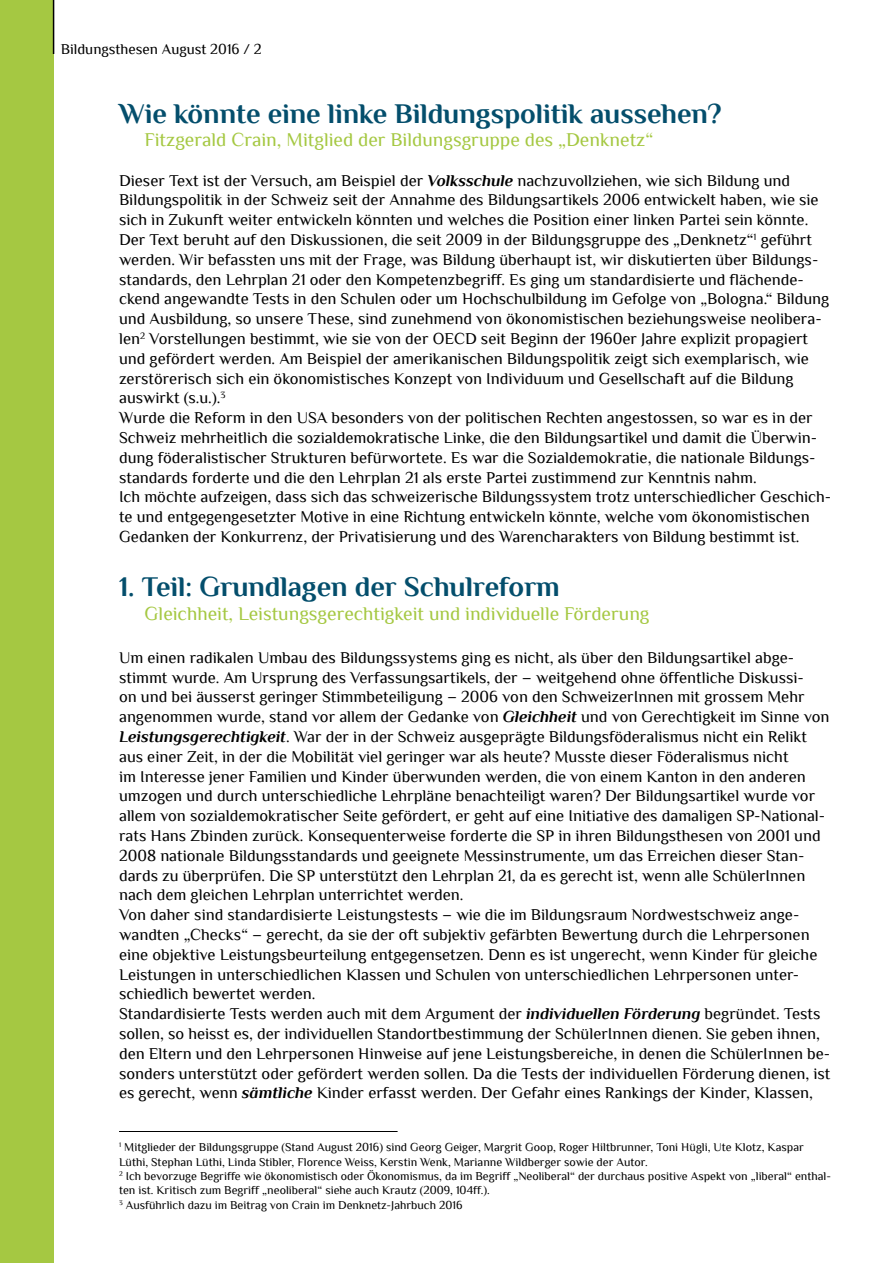
<style>
.page{position:relative;width:893px;height:1263px;background:#fff}
.page>*{position:absolute;margin:0;border:0;box-sizing:border-box;transform-origin:0 0}
.t1{font:700 28.5px "Philosopher";color:#044e6c}
.t2{font:19.5px "Philosopher";color:#a5c842}
.t3{font:16.5px/19.8px "Philosopher";color:#000}
.t4{font:15px "Philosopher";color:#000}
.t5{font:12px/14.4px "Philosopher";color:#000}
.s1{font-weight:700;font-style:italic}
</style>
<div class="page">
<div style="left:0;top:0;width:54px;height:1263px;background:#a5c842"></div>
<hr style="left:53px;top:0;width:1px;height:54px;background:#000">
<hr style="left:119px;top:1131px;width:279px;height:1px;background:#000">
<p class="t4" style="left:61px;top:41px;width:202px">Bildungsthesen August 2016 / 2</p>
<h1 class="t1" style="left:119px;top:98px;width:604px">Wie könnte eine linke Bildungspolitik aussehen?</h1>
<p class="t2" style="left:145px;top:129px;width:510px">Fitzgerald Crain, Mitglied der Bildungsgruppe des „Denknetz“</p>
<p class="t3" style="left:119px;top:170px;width:714px">Dieser Text ist der Versuch, am Beispiel der <span class="s1">Volksschule</span> nachzuvollziehen, wie sich Bildung und Bildungspolitik in der Schweiz seit der Annahme des Bildungsartikels 2006 entwickelt haben, wie sie sich in Zukunft weiter entwickeln könnten und welches die Position einer linken Partei sein könnte.<br>Der Text beruht auf den Diskussionen, die seit 2009 in der Bildungsgruppe des „Denknetz“<sup>1</sup> geführt werden. Wir befassten uns mit der Frage, was Bildung überhaupt ist, wir diskutierten über Bildungs&shy;standards, den Lehrplan 21 oder den Kompetenzbegriff. Es ging um standardisierte und flächende&shy;ckend angewandte Tests in den Schulen oder um Hochschulbildung im Gefolge von „Bologna.“ Bildung und Ausbildung, so unsere These, sind zunehmend von ökonomistischen beziehungsweise neolibera&shy;len<sup>2</sup> Vorstellungen bestimmt, wie sie von der OECD seit Beginn der 1960er Jahre explizit propagiert und gefördert werden. Am Beispiel der amerikanischen Bildungspolitik zeigt sich exemplarisch, wie zerstörerisch sich ein ökonomistisches Konzept von Individuum und Gesellschaft auf die Bildung auswirkt (s.u.).<sup>3<br></sup>Wurde die Reform in den USA besonders von der politischen Rechten angestossen, so war es in der Schweiz mehrheitlich die sozialdemokratische Linke, die den Bildungsartikel und damit die Überwin&shy;dung föderalistischer Strukturen befürwortete. Es war die Sozialdemokratie, die nationale Bildungs&shy;standards forderte und die den Lehrplan 21 als erste Partei zustimmend zur Kenntnis nahm.<br>Ich möchte aufzeigen, dass sich das schweizerische Bildungssystem trotz unterschiedlicher Geschich&shy;te und entgegengesetzter Motive in eine Richtung entwickeln könnte, welche vom ökonomistischen Gedanken der Konkurrenz, der Privatisierung und des Warencharakters von Bildung bestimmt ist.</p>
<h1 class="t1" style="left:119px;top:571px;width:442px">1. Teil: Grundlagen der Schulreform</h1>
<p class="t2" style="left:145px;top:603px;width:506px">Gleichheit, Leistungsgerechtigkeit und individuelle Förderung</p>
<p class="t3" style="left:119px;top:647px;width:713px">Um einen radikalen Umbau des Bildungssystems ging es nicht, als über den Bildungsartikel abge&shy;stimmt wurde. Am Ursprung des Verfassungsartikels, der – weitgehend ohne öffentliche Diskussi-<br>on und bei äusserst geringer Stimmbeteiligung – 2006 von den SchweizerInnen mit grossem Mehr angenommen wurde, stand vor allem der Gedanke von <span class="s1">Gleichheit</span> und von Gerechtigkeit im Sinne von <span class="s1">Leistungsgerechtigkeit</span>. War der in der Schweiz ausgeprägte Bildungsföderalismus nicht ein Relikt aus einer Zeit, in der die Mobilität viel geringer war als heute? Musste dieser Föderalismus nicht<br>im Interesse jener Familien und Kinder überwunden werden, die von einem Kanton in den anderen umzogen und durch unterschiedliche Lehrpläne benachteiligt waren? Der Bildungsartikel wurde vor allem von sozialdemokratischer Seite gefördert, er geht auf eine Initiative des damaligen SP-National&shy;rats Hans Zbinden zurück. Konsequenterweise forderte die SP in ihren Bildungsthesen von 2001 und 2008 nationale Bildungsstandards und geeignete Messinstrumente, um das Erreichen dieser Stan&shy;dards zu überprüfen. Die SP unterstützt den Lehrplan 21, da es gerecht ist, wenn alle SchülerInnen nach dem gleichen Lehrplan unterrichtet werden.<br>Von daher sind standardisierte Leistungstests – wie die im Bildungsraum Nordwestschweiz ange&shy;wandten „Checks“ – gerecht, da sie der oft subjektiv gefärbten Bewertung durch die Lehrpersonen eine objektive Leistungsbeurteilung entgegensetzen. Denn es ist ungerecht, wenn Kinder für gleiche Leistungen in unterschiedlichen Klassen und Schulen von unterschiedlichen Lehrpersonen unter&shy;schiedlich bewertet werden.<br>Standardisierte Tests werden auch mit dem Argument der <span class="s1">individuellen Förderung</span> begründet. Tests sollen, so heisst es, der individuellen Standortbestimmung der SchülerInnen dienen. Sie geben ihnen, den Eltern und den Lehrpersonen Hinweise auf jene Leistungsbereiche, in denen die SchülerInnen be&shy;sonders unterstützt oder gefördert werden sollen. Da die Tests der individuellen Förderung dienen, ist es gerecht, wenn <span class="s1">sämtliche</span> Kinder erfasst werden. Der Gefahr eines Rankings der Kinder, Klassen,</p>
<p class="t5" style="left:119px;top:1140px;width:714px"><sup>1</sup> Mitglieder der Bildungsgruppe (Stand August 2016) sind Georg Geiger, Margrit Goop, Roger Hiltbrunner, Toni Hügli, Ute Klotz, Kaspar Lüthi, Stephan Lüthi, Linda Stibler, Florence Weiss, Kerstin Wenk, Marianne Wildberger sowie der Autor.<br><sup>2</sup> Ich bevorzuge Begriffe wie ökonomistisch oder Ökonomismus, da im Begriff „Neoliberal“ der durchaus positive Aspekt von „liberal“ enthal&shy;ten ist. Kritisch zum Begriff „neoliberal“ siehe auch Krautz (2009, 104ff.).<br><sup>3</sup> Ausführlich dazu im Beitrag von Crain im Denknetz-Jahrbuch 2016</p>
</div>
